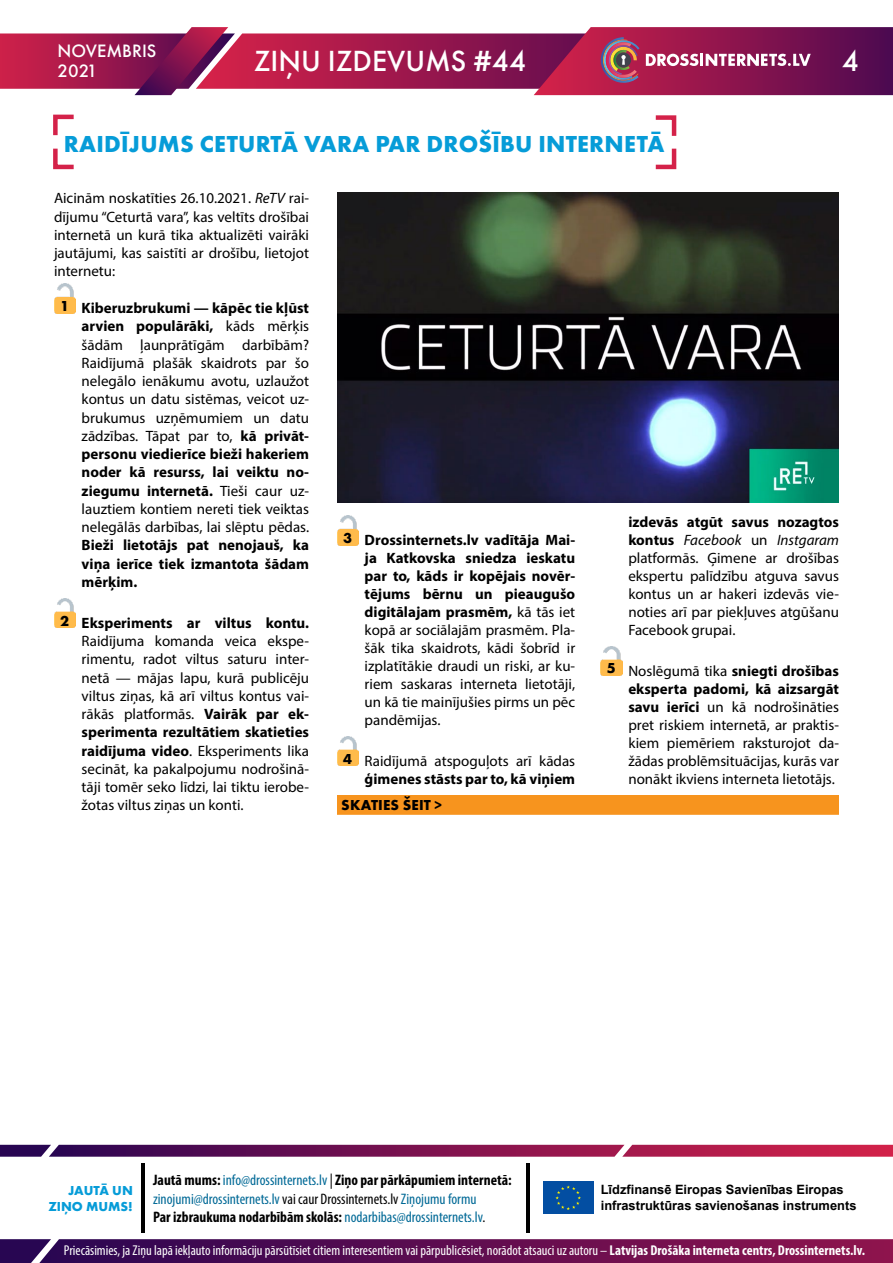
<style>
.page{position:relative;width:893px;height:1263px;background:#fff}
.page>*{position:absolute;margin:0;border:0;box-sizing:border-box;transform-origin:0 0}
.t1{font:500 30.3px "Futura PT";color:#fff}
.t2{font:700 24px "Futura PT";letter-spacing:.01em;color:#069cd8}
.t3{font:500 18.6px/19.5px "Futura PT";color:#fff}
.t4{font:condensed 15.15px/18.3px "Myriad Pro";color:#006996}
.t5{font:15px/18.3px "Myriad Pro";color:#000;text-align:justify}
.t6{font:700 15px/18.3px "Myriad Pro";color:#000;text-align:justify}
.t7{font:700 15px "Futura PT";letter-spacing:.01em;color:#000}
.t8{font:condensed 14.25px "Myriad Pro";color:#fff}
.t9{font:700 13.5px/16.2px "Futura PT";color:#069cd8;text-align:right}
.t10{font:700 12.9px/15.5px "Arial";color:#000}
.s1{font-style:italic}
.s2{font-family:"Futura PT";font-weight:700}
.s3{font-weight:700}
.s4{font-weight:700;color:#000}
.s5{color:#000}
</style>
<div class="page">
<div style="left:543px;top:1181px;width:50px;height:33px;background:#034ea2"></div>
<svg style="left:555px;top:1185px;width:26px;height:25px"></svg>
<svg style="left:0;top:1239px;width:893px;height:24px;background:#5f1052"></svg>
<svg style="left:0;top:27px;width:893px;height:68px;background:#a43765"></svg>
<svg style="left:0;top:1145px;width:893px;height:12px;background:#831c55"></svg>
<hr style="left:141px;top:1163px;width:4px;height:69px;background:#000">
<hr style="left:526px;top:1163px;width:3px;height:69px;background:#000">
<svg style="left:53px;top:114px;width:21px;height:56px"></svg>
<svg style="left:655px;top:115px;width:22px;height:55px"></svg>
<img style="left:54px;top:284px;width:21px;height:29px">
<img style="left:54px;top:599px;width:21px;height:29px">
<img style="left:337px;top:192px;width:502px;height:311px">
<img style="left:337px;top:516px;width:21px;height:29px">
<img style="left:337px;top:736px;width:21px;height:30px">
<img style="left:601px;top:647px;width:21px;height:29px">
<div style="left:337px;top:795px;width:502px;height:19px;background:#f7941e"></div>
<p class="t3" style="left:58px;top:41px;width:100px">NOVEMBRIS<br>2021</p>
<h1 class="t1" style="left:254px;top:42px;width:274px">ZIŅU IZDEVUMS #44</h1>
<h1 class="t1" style="left:842px;top:42px;width:19px">4</h1>
<h2 class="t2" style="left:64px;top:128px;width:602px">RAIDĪJUMS CETURTĀ VARA PAR DROŠĪBU INTERNETĀ</h2>
<p class="t5" style="left:54px;top:189px;width:257px">Aicinām noskatīties 26.10.2021. <span class="s1">ReTV</span> rai&shy;dījumu “Ceturtā vara”, kas veltīts drošībai internetā un kurā tika aktualizēti vairāki jautājumi, kas saistīti ar drošību, lietojot internetu:</p>
<p class="t5" style="left:82px;top:299px;width:229px;text-indent:-21px"><span class="s2">1</span> <span class="s3">Kiberuzbrukumi — kāpēc tie kļūst arvien populārāki,</span> kāds mērķis šādām ļaunprātīgām darbībām?<br>Raidījumā plašāk skaidrots par šo nelegālo ienākumu avotu, uzlaužot kontus un datu sistēmas, veicot uz&shy;brukumus uzņēmumiem un datu zādzības. Tāpat par to, <span class="s3">kā privāt&shy;personu viedierīce bieži hakeriem noder kā resurss, lai veiktu no&shy;ziegumu internetā.</span> Tieši caur uz&shy;lauztiem kontiem nereti tiek veiktas nelegālās darbības, lai slēptu pēdas.</p>
<p class="t6" style="left:82px;top:536px;width:229px">Bieži lietotājs pat nenojauš, ka viņa ierīce tiek izmantota šādam mērķim.</p>
<p class="t5" style="left:82px;top:613px;width:229px;text-indent:-21px"><span class="s2">2</span> <span class="s3">Eksperiments ar viltus kontu.<br></span>Raidījuma komanda veica ekspe&shy;rimentu, radot viltus saturu inter&shy;netā — mājas lapu, kurā publicēju viltus ziņas, kā arī viltus kontus vai&shy;rākās platformās. <span class="s3">Vairāk par ek&shy;sperimenta rezultātiem skatieties raidījuma video</span>. Eksperiments lika secināt, ka pakalpojumu nodrošinā&shy;tāji tomēr seko līdzi, lai tiktu ierobe&shy;žotas viltus ziņas un konti.</p>
<p class="t5" style="left:365px;top:531px;width:212px;text-indent:-21px"><span class="s2">3</span> <span class="s3">Drossinternets.lv vadītāja Mai&shy;ja Katkovska sniedza ieskatu par to, kāds ir kopējais novēr&shy;tējums bērnu un pieaugušo digitālajam prasmēm,</span> kā tās iet kopā ar sociālajām prasmēm. Pla&shy;šāk tika skaidrots, kādi šobrīd ir izplatītākie draudi un riski, ar ku&shy;riem saskaras interneta lietotāji, un kā tie mainījušies pirms un pēc pandēmijas.</p>
<p class="t5" style="left:343px;top:751px;width:233px;text-align:right"><span class="s2">4</span> Raidījumā atspoguļots arī kādas <span class="s3">ģimenes stāsts par to, kā viņiem</span></p>
<p class="t7" style="left:341px;top:796px;width:102px">SKATIES ŠEIT &gt;</p>
<p class="t5" style="left:628px;top:513px;width:212px"><span class="s3">izdevās atgūt savus nozagtos kontus</span> <span class="s1">Facebook</span> un <span class="s1">Instgaram </span>platformās. Ģimene ar drošības ekspertu palīdzību atguva savus kontus un ar hakeri izdevās vie&shy;noties arī par piekļuves atgūšanu Facebook grupai.</p>
<p class="t5" style="left:628px;top:661px;width:212px;text-indent:-21px"><sup>5</sup> Noslēgumā tika <span class="s3">sniegti drošības eksperta padomi, kā aizsargāt savu ierīci</span> un kā nodrošināties pret riskiem internetā, ar praktis&shy;kiem piemēriem raksturojot da&shy;žādas problēmsituācijas, kurās var nonākt ikviens interneta lietotājs.</p>
<p class="t4" style="left:153px;top:1171px;width:360px"><span class="s4">Jautā mums:</span> info@drossinternets.lv <span class="s5">|</span> <span class="s4">Ziņo par pārkāpumiem internetā: </span>zinojumi@drossinternets.lv <span class="s5">vai caur Drossinternets.lv</span> Ziņojumu formu<br><span class="s4">Par izbraukuma nodarbībām skolās:</span> nodarbibas@drossinternets.lv<span class="s5">.</span></p>
<p class="t9" style="left:48px;top:1182px;width:86px">JAUTĀ UN<br>ZIŅO MUMS!</p>
<p class="t8" style="left:64px;top:1242px;width:803px">Priecāsimies, ja Ziņu lapā iekļauto informāciju pārsūtīsiet citiem interesentiem vai pārpublicēsiet, norādot atsauci uz autoru – <span class="s3">Latvijas Drošāka interneta centrs, Drossinternets.lv.</span></p>
<p class="t10" style="left:601px;top:1182px;width:257px">Līdzfinansē Eiropas Savienības Eiropas infrastruktūras savienošanas instruments</p>
</div>
